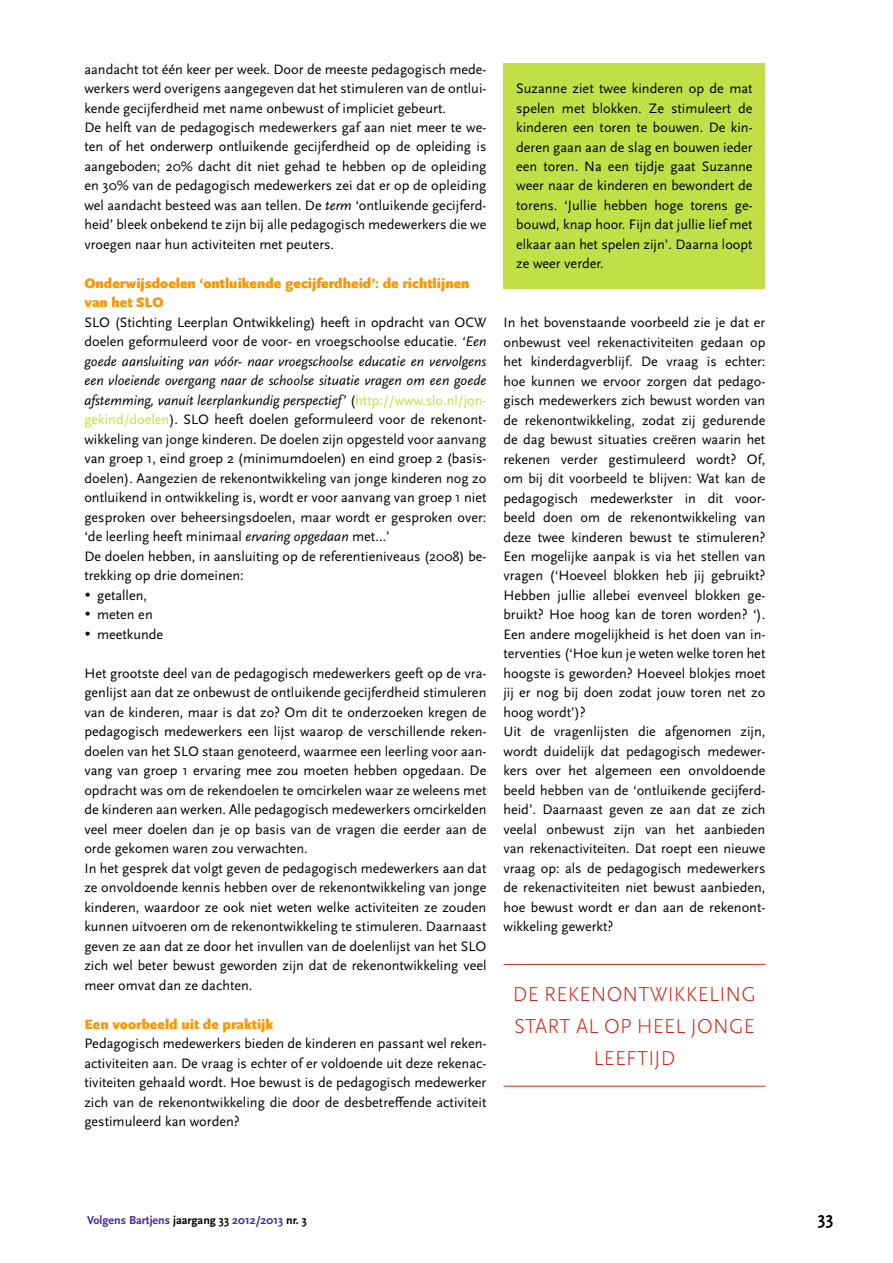
<style>
.page{position:relative;width:893px;height:1263px;background:#fff}
.page>*{position:absolute;margin:0;border:0;box-sizing:border-box;transform-origin:0 0}
.t1{font:300 21px/32px "Scala Sans OT";letter-spacing:.01em;color:#ca291d;text-align:center}
.t2{font:700 18px "Scala Sans OT";color:#000}
.t3{font:14.25px/19.5px "Scala Sans OT";color:#000}
.t4{font:900 14.25px/19.5px "Scala Sans OT";color:#f6980a}
.t5{font:700 12px "Scala Sans OT";color:#452999}
.s1{font-style:italic}
.s2{color:#c1df46}
.s3{color:#000}
</style>
<div class="page">
<hr style="left:503px;top:964px;width:262px;height:1px;background:#ca291d">
<hr style="left:503px;top:1086px;width:262px;height:1px;background:#ca291d">
<div style="left:503px;top:63px;width:262px;height:225px;background:#c1df46"></div>
<p class="t3" style="left:84px;top:59px;width:404px">aandacht tot één keer per week. Door de meeste pedagogisch mede&shy;werkers werd overigens aangegeven dat het stimuleren van de ontlui&shy;kende gecijferdheid met name onbewust of impliciet gebeurt.<br>De helft van de pedagogisch medewerkers gaf aan niet meer te we&shy;ten of het onderwerp ontluikende gecijferdheid op de opleiding is aangeboden; 20% dacht dit niet gehad te hebben op de opleiding en 30% van de pedagogisch medewerkers zei dat er op de opleiding wel aandacht besteed was aan tellen. De <span class="s1">term</span> ‘ontluikende gecijferd&shy;heid’ bleek onbekend te zijn bij alle pedagogisch medewerkers die we vroegen naar hun activiteiten met peuters.</p>
<p class="t4" style="left:84px;top:274px;width:387px">Onderwijsdoelen ‘ontluikende gecijferdheid’: de richtlijnen van het SLO</p>
<p class="t3" style="left:84px;top:313px;width:404px">SLO (Stichting Leerplan Ontwikkeling) heeft in opdracht van OCW doelen geformuleerd voor de voor- en vroegschoolse educatie. <span class="s1">‘Een goede aansluiting van vóór- naar vroegschoolse educatie en vervolgens een vloeiende overgang naar de schoolse situatie vragen om een goede afstemming, vanuit leerplankundig perspectief’</span> (<span class="s2">http://www.slo.nl/jon&shy;gekind/doelen</span>). SLO heeft doelen geformuleerd voor de rekenont&shy;wikkeling van jonge kinderen. De doelen zijn opgesteld voor aanvang van groep 1, eind groep 2 (minimumdoelen) en eind groep 2 (basis&shy;doelen). Aangezien de rekenontwikkeling van jonge kinderen nog zo ontluikend in ontwikkeling is, wordt er voor aanvang van groep 1 niet gesproken over beheersingsdoelen, maar wordt er gesproken over: ‘de leerling heeft minimaal <span class="s1">ervaring opgedaan</span> met…’<br>De doelen hebben, in aansluiting op de referentieniveaus (2008) be&shy;trekking op drie domeinen:</p>
<p class="t3" style="left:84px;top:585px;width:64px">• getallen,</p>
<p class="t3" style="left:84px;top:605px;width:70px">• meten en</p>
<p class="t3" style="left:84px;top:624px;width:80px">• meetkunde</p>
<p class="t3" style="left:84px;top:663px;width:404px">Het grootste deel van de pedagogisch medewerkers geeft op de vra&shy;genlijst aan dat ze onbewust de ontluikende gecijferdheid stimuleren van de kinderen, maar is dat zo? Om dit te onderzoeken kregen de pedagogisch medewerkers een lijst waarop de verschillende reken&shy;doelen van het SLO staan genoteerd, waarmee een leerling voor aan&shy;vang van groep 1 ervaring mee zou moeten hebben opgedaan. De opdracht was om de rekendoelen te omcirkelen waar ze weleens met de kinderen aan werken. Alle pedagogisch medewerkers omcirkelden veel meer doelen dan je op basis van de vragen die eerder aan de orde gekomen waren zou verwachten.<br>In het gesprek dat volgt geven de pedagogisch medewerkers aan dat ze onvoldoende kennis hebben over de rekenontwikkeling van jonge kinderen, waardoor ze ook niet weten welke activiteiten ze zouden kunnen uitvoeren om de rekenontwikkeling te stimuleren. Daarnaast geven ze aan dat ze door het invullen van de doelenlijst van het SLO zich wel beter bewust geworden zijn dat de rekenontwikkeling veel meer omvat dan ze dachten.</p>
<p class="t4" style="left:84px;top:1014px;width:190px">Een voorbeeld uit de praktijk</p>
<p class="t3" style="left:84px;top:1034px;width:404px;text-align:justify">Pedagogisch medewerkers bieden de kinderen en passant wel reken&shy;activiteiten aan. De vraag is echter of er voldoende uit deze rekenac&shy;tiviteiten gehaald wordt. Hoe bewust is de pedagogisch medewerker zich van de rekenontwikkeling die door de desbetreffende activiteit gestimuleerd kan worden?</p>
<p class="t3" style="left:516px;top:79px;width:238px;text-align:justify">Suzanne ziet twee kinderen op de mat spelen met blokken. Ze stimuleert de kinderen een toren te bouwen. De kin&shy;deren gaan aan de slag en bouwen ieder een toren. Na een tijdje gaat Suzanne weer naar de kinderen en bewondert de torens. ‘Jullie hebben hoge torens ge&shy;bouwd, knap hoor. Fijn dat jullie lief met elkaar aan het spelen zijn’. Daarna loopt ze weer verder.</p>
<p class="t3" style="left:503px;top:313px;width:263px">In het bovenstaande voorbeeld zie je dat er onbewust veel rekenactiviteiten gedaan op het kinderdagverblijf. De vraag is echter: hoe kunnen we ervoor zorgen dat pedago&shy;gisch medewerkers zich bewust worden van de rekenontwikkeling, zodat zij gedurende de dag bewust situaties creëren waarin het rekenen verder gestimuleerd wordt? Of, om bij dit voorbeeld te blijven: Wat kan de pedagogisch medewerkster in dit voor&shy;beeld doen om de rekenontwikkeling van deze twee kinderen bewust te stimuleren?<br>Een mogelijke aanpak is via het stellen van vragen (‘Hoeveel blokken heb jij gebruikt?<br>Hebben jullie allebei evenveel blokken ge&shy;bruikt? Hoe hoog kan de toren worden? ‘).<br>Een andere mogelijkheid is het doen van in&shy;terventies (‘Hoe kun je weten welke toren het hoogste is geworden? Hoeveel blokjes moet jij er nog bij doen zodat jouw toren net zo hoog wordt’)?<br>Uit de vragenlijsten die afgenomen zijn, wordt duidelijk dat pedagogisch medewer&shy;kers over het algemeen een onvoldoende beeld hebben van de ‘ontluikende gecijferd&shy;heid’. Daarnaast geven ze aan dat ze zich veelal onbewust zijn van het aanbieden van rekenactiviteiten. Dat roept een nieuwe vraag op: als de pedagogisch medewerkers de rekenactiviteiten niet bewust aanbieden, hoe bewust wordt er dan aan de rekenont&shy;wikkeling gewerkt?</p>
<h1 class="t1" style="left:513px;top:978px;width:245px">DE REKENONTWIKKELING<br>START AL OP HEEL JONGE<br>LEEFTIJD</h1>
<p class="t5" style="left:87px;top:1213px;width:221px">Volgens Bartjens <span class="s3">jaargang 33</span> 2012/2013 <span class="s3">nr. 3</span></p>
<p class="t2" style="left:818px;top:1207px;width:17px">33</p>
</div>
